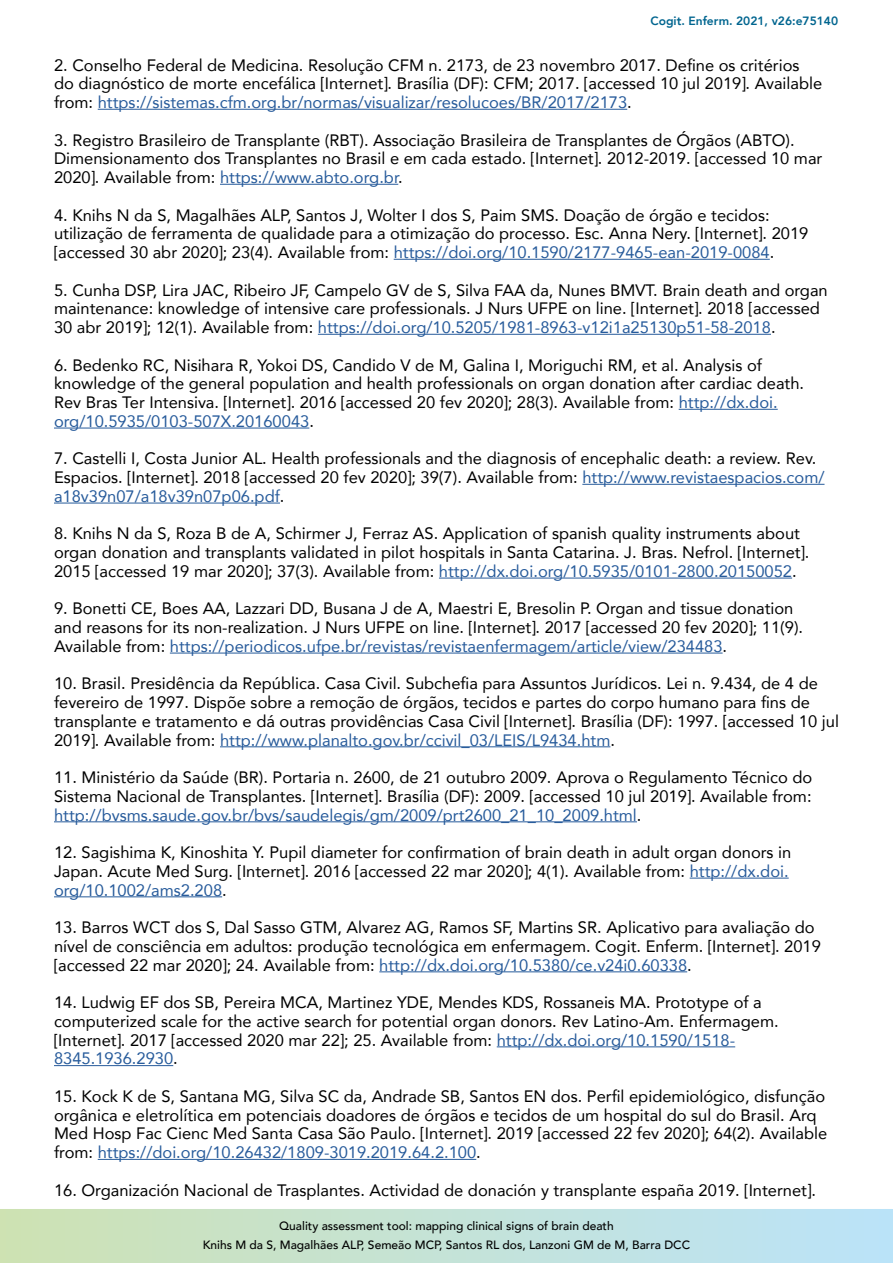
<style>
.page{position:relative;width:893px;height:1263px;background:#fff}
.page>*{position:absolute;margin:0;border:0;box-sizing:border-box;transform-origin:0 0}
.t1{font:16.5px/18.8px "Avenir";color:#000}
.t2{font:500 12px/18.6px "Avenir";color:#000;text-align:center}
.t3{font:800 12px "Avenir";color:#00658f}
.s1{color:#275b9b}
</style>
<div class="page">
<svg style="left:0;top:1209px;width:893px;height:54px;background:#c4e2d6"></svg>
<hr style="left:98px;top:109px;width:529px;height:1px;background:#275b9b">
<hr style="left:220px;top:184px;width:178px;height:1px;background:#275b9b">
<hr style="left:394px;top:259px;width:376px;height:1px;background:#275b9b">
<hr style="left:318px;top:334px;width:453px;height:1px;background:#275b9b">
<hr style="left:679px;top:409px;width:99px;height:1px;background:#275b9b">
<hr style="left:54px;top:428px;width:255px;height:1px;background:#275b9b">
<hr style="left:582px;top:484px;width:242px;height:1px;background:#275b9b">
<hr style="left:54px;top:503px;width:226px;height:1px;background:#275b9b">
<hr style="left:439px;top:578px;width:353px;height:1px;background:#275b9b">
<hr style="left:170px;top:653px;width:553px;height:1px;background:#275b9b">
<hr style="left:220px;top:746px;width:390px;height:1px;background:#275b9b">
<hr style="left:54px;top:821px;width:583px;height:1px;background:#275b9b">
<hr style="left:690px;top:878px;width:99px;height:1px;background:#275b9b">
<hr style="left:54px;top:896px;width:168px;height:1px;background:#275b9b">
<hr style="left:379px;top:971px;width:308px;height:1px;background:#275b9b">
<hr style="left:497px;top:1046px;width:238px;height:1px;background:#275b9b">
<hr style="left:54px;top:1065px;width:119px;height:1px;background:#275b9b">
<hr style="left:98px;top:1159px;width:378px;height:1px;background:#275b9b">
<p class="t3" style="left:650px;top:12px;width:189px">Cogit. Enferm. 2021, v26:e75140</p>
<p class="t1" style="left:54px;top:55px;width:770px">2. Conselho Federal de Medicina. Resolução CFM n. 2173, de 23 novembro 2017. Define os critérios do diagnóstico de morte encefálica [Internet]. Brasília (DF): CFM; 2017. [accessed 10 jul 2019]. Available from: <span class="s1">https://sistemas.cfm.org.br/normas/visualizar/resolucoes/BR/2017/2173</span>.</p>
<p class="t1" style="left:54px;top:130px;width:770px">3. Registro Brasileiro de Transplante (RBT). Associação Brasileira de Transplantes de Órgãos (ABTO).<br>Dimensionamento dos Transplantes no Brasil e em cada estado. [Internet]. 2012-2019. [accessed 10 mar<br>2020]. Available from: <span class="s1">https://www.abto.org.br</span>.</p>
<p class="t1" style="left:54px;top:205px;width:756px">4. Knihs N da S, Magalhães ALP, Santos J, Wolter I dos S, Paim SMS. Doação de órgão e tecidos: utilização de ferramenta de qualidade para a otimização do processo. Esc. Anna Nery. [Internet]. 2019 [accessed 30 abr 2020]; 23(4). Available from: <span class="s1">https://doi.org/10.1590/2177-9465-ean-2019-0084</span>.</p>
<p class="t1" style="left:54px;top:280px;width:775px">5. Cunha DSP, Lira JAC, Ribeiro JF, Campelo GV de S, Silva FAA da, Nunes BMVT. Brain death and organ maintenance: knowledge of intensive care professionals. J Nurs UFPE on line. [Internet]. 2018 [accessed<br>30 abr 2019]; 12(1). Available from: <span class="s1">https://doi.org/10.5205/1981-8963-v12i1a25130p51-58-2018</span>.</p>
<p class="t1" style="left:54px;top:355px;width:752px">6. Bedenko RC, Nisihara R, Yokoi DS, Candido V de M, Galina I, Moriguchi RM, et al. Analysis of knowledge of the general population and health professionals on organ donation after cardiac death.<br>Rev Bras Ter Intensiva. [Internet]. 2016 [accessed 20 fev 2020]; 28(3). Available from: <span class="s1">http://dx.doi. org/10.5935/0103-507X.20160043</span>.</p>
<p class="t1" style="left:54px;top:449px;width:772px">7. Castelli I, Costa Junior AL. Health professionals and the diagnosis of encephalic death: a review. Rev.<br>Espacios. [Internet]. 2018 [accessed 20 fev 2020]; 39(7). Available from: <span class="s1">http://www.revistaespacios.com/ a18v39n07/a18v39n07p06.pdf</span>.</p>
<p class="t1" style="left:54px;top:524px;width:757px">8. Knihs N da S, Roza B de A, Schirmer J, Ferraz AS. Application of spanish quality instruments about organ donation and transplants validated in pilot hospitals in Santa Catarina. J. Bras. Nefrol. [Internet].<br>2015 [accessed 19 mar 2020]; 37(3). Available from: <span class="s1">http://dx.doi.org/10.5935/0101-2800.20150052</span>.</p>
<p class="t1" style="left:54px;top:599px;width:751px">9. Bonetti CE, Boes AA, Lazzari DD, Busana J de A, Maestri E, Bresolin P. Organ and tissue donation and reasons for its non-realization. J Nurs UFPE on line. [Internet]. 2017 [accessed 20 fev 2020]; 11(9).<br>Available from: <span class="s1">https://periodicos.ufpe.br/revistas/revistaenfermagem/article/view/234483</span>.</p>
<p class="t1" style="left:54px;top:674px;width:786px">10. Brasil. Presidência da República. Casa Civil. Subchefia para Assuntos Jurídicos. Lei n. 9.434, de 4 de fevereiro de 1997. Dispõe sobre a remoção de órgãos, tecidos e partes do corpo humano para fins de transplante e tratamento e dá outras providências Casa Civil [Internet]. Brasília (DF): 1997. [accessed 10 jul 2019]. Available from: <span class="s1">http://www.planalto.gov.br/ccivil_03/LEIS/L9434.htm</span>.</p>
<p class="t1" style="left:54px;top:767px;width:760px;text-align:justify">11. Ministério da Saúde (BR). Portaria n. 2600, de 21 outubro 2009. Aprova o Regulamento Técnico do Sistema Nacional de Transplantes. [Internet]. Brasília (DF): 2009. [accessed 10 jul 2019]. Available from: <span class="s1">http://bvsms.saude.gov.br/bvs/saudelegis/gm/2009/prt2600_21_10_2009.html</span>.</p>
<p class="t1" style="left:54px;top:842px;width:739px">12. Sagishima K, Kinoshita Y. Pupil diameter for confirmation of brain death in adult organ donors in<br>Japan. Acute Med Surg. [Internet]. 2016 [accessed 22 mar 2020]; 4(1). Available from: <span class="s1">http://dx.doi. org/10.1002/ams2.208</span>.</p>
<p class="t1" style="left:54px;top:917px;width:768px">13. Barros WCT dos S, Dal Sasso GTM, Alvarez AG, Ramos SF, Martins SR. Aplicativo para avaliação do nível de consciência em adultos: produção tecnológica em enfermagem. Cogit. Enferm. [Internet]. 2019 [accessed 22 mar 2020]; 24. Available from: <span class="s1">http://dx.doi.org/10.5380/ce.v24i0.60338</span>.</p>
<p class="t1" style="left:54px;top:992px;width:726px">14. Ludwig EF dos SB, Pereira MCA, Martinez YDE, Mendes KDS, Rossaneis MA. Prototype of a computerized scale for the active search for potential organ donors. Rev Latino-Am. Enfermagem. [Internet]. 2017 [accessed 2020 mar 22]; 25. Available from: <span class="s1">http://dx.doi.org/10.1590/1518- 8345.1936.2930</span>.</p>
<p class="t1" style="left:54px;top:1086px;width:775px">15. Kock K de S, Santana MG, Silva SC da, Andrade SB, Santos EN dos. Perfil epidemiológico, disfunção orgânica e eletrolítica em potenciais doadores de órgãos e tecidos de um hospital do sul do Brasil. Arq Med Hosp Fac Cienc Med Santa Casa São Paulo. [Internet]. 2019 [accessed 22 fev 2020]; 64(2). Available from: <span class="s1">https://doi.org/10.26432/1809-3019.2019.64.2.100</span>.</p>
<p class="t1" style="left:54px;top:1180px;width:763px">16. Organización Nacional de Trasplantes. Actividad de donación y transplante españa 2019. [Internet].</p>
<p class="t2" style="left:203px;top:1216px;width:489px">Quality assessment tool: mapping clinical signs of brain death<br>Knihs M da S, Magalhães ALP, Semeão MCP, Santos RL dos, Lanzoni GM de M, Barra DCC</p>
</div>
